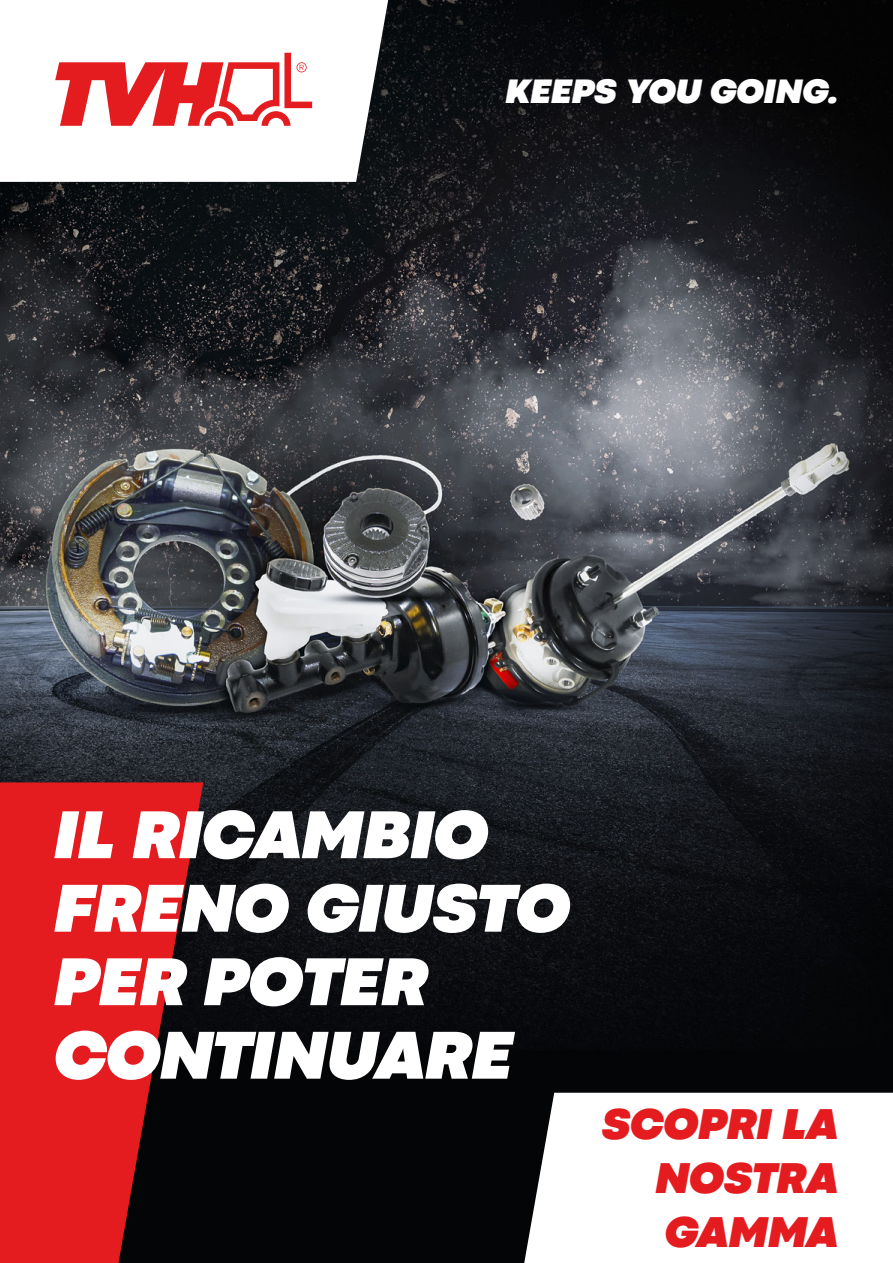
<style>
.page{position:relative;width:893px;height:1263px;background:#fff}
.page>*{position:absolute;margin:0;border:0;box-sizing:border-box;transform-origin:0 0}
.t1{font:italic 900 70.5px/73.5px "Codec Pro";letter-spacing:-.005em;color:#fff}
.t2{font:italic 900 45px/54px "Codec Pro";letter-spacing:-.005em;color:#e41b1f;text-align:justify}
.t3{font:italic 900 35.4px "Codec Pro";letter-spacing:-.005em;color:#fff}
</style>
<div class="page">
<img style="left:0;top:0;width:893px;height:1263px">
<svg style="left:0;top:0;width:388px;height:182px"></svg>
<svg style="left:55px;top:53px;width:257px;height:73px"></svg>
<svg style="left:0;top:782px;width:203px;height:481px;background:#b5161a"></svg>
<svg style="left:524px;top:1093px;width:369px;height:170px"></svg>
<p class="t3" style="left:506px;top:65px;width:335px">KEEPS YOU GOING.</p>
<p class="t1" style="left:54px;top:795px;width:517px">IL RICAMBIO<br>FRENO GIUSTO<br>PER POTER<br>CONTINUARE</p>
<p class="t2" style="left:655px;top:1095px;width:185px;text-indent:-54px">SCOPRI LA NOSTRA GAMMA</p>
</div>
